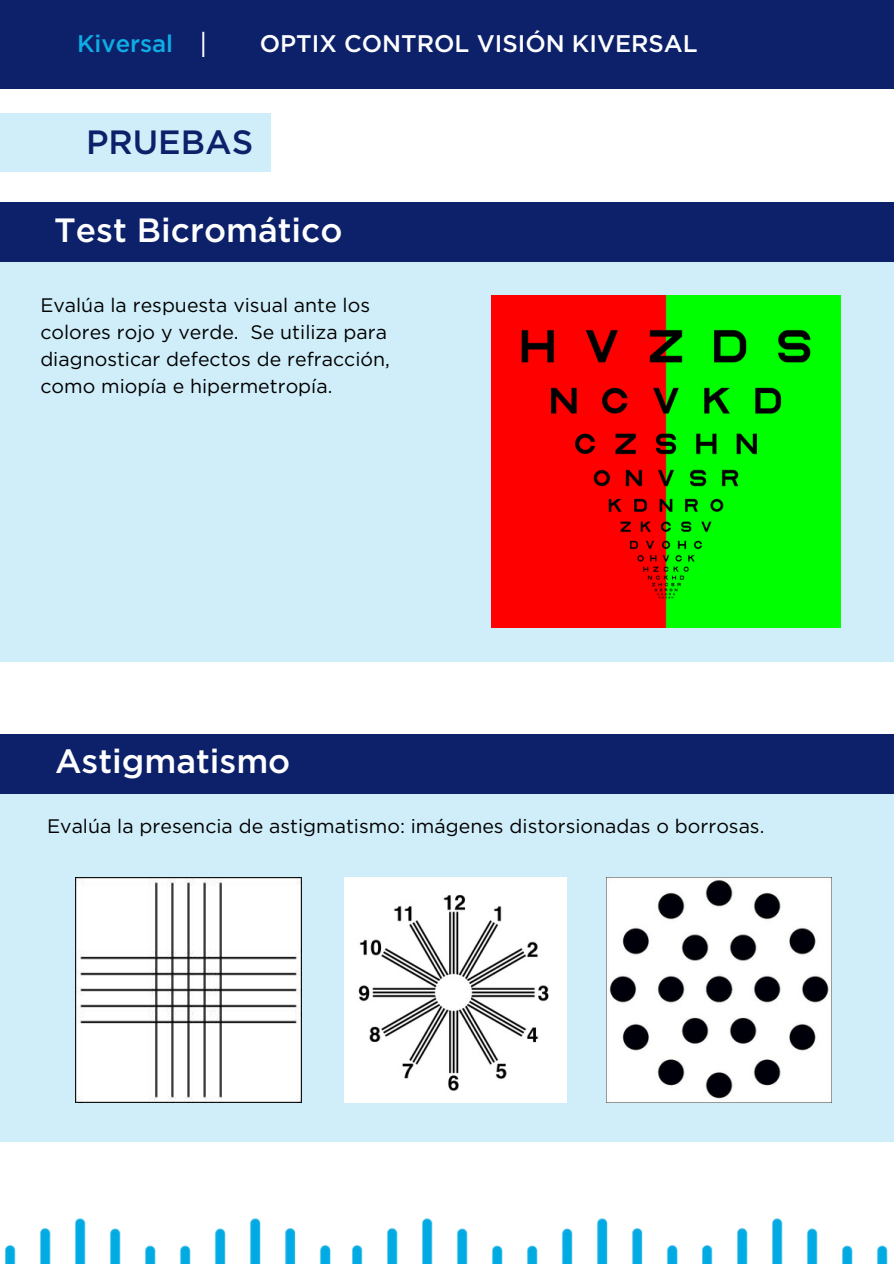
<style>
.page{position:relative;width:894px;height:1264px;background:#fff}
.page>*{position:absolute;margin:0;border:0;box-sizing:border-box;transform-origin:0 0}
.t1{font:300 36px "Gotham";color:#fff}
.t2{font:500 33.6px "Gotham";color:#fff}
.t3{font:500 33.6px "Gotham";color:#0c216a}
.t4{font:500 24px "Gotham";color:#fff}
.t5{font:500 24px "Gotham";color:#0fade5}
.t6{font:19.5px/27px "Gotham";color:#000}
</style>
<div class="page">
<img style="left:737px;top:1218px;width:151px;height:45px">
<img style="left:387px;top:1218px;width:326px;height:45px">
<img style="left:5px;top:1218px;width:358px;height:45px">
<div style="left:0;top:0;width:893px;height:89px;background:#0c2169"></div>
<div style="left:0;top:113px;width:270px;height:58px;background:#cfeef9"></div>
<div style="left:0;top:202px;width:893px;height:460px;background:#cfeef9"></div>
<div style="left:0;top:202px;width:893px;height:60px;background:#0c2169"></div>
<img style="left:491px;top:295px;width:349px;height:332px">
<div style="left:0;top:734px;width:893px;height:407px;background:#cfeef9"></div>
<div style="left:0;top:734px;width:893px;height:59px;background:#0c2169"></div>
<img style="left:76px;top:877px;width:225px;height:225px">
<img style="left:606px;top:877px;width:225px;height:225px">
<img style="left:345px;top:877px;width:221px;height:225px">
<p class="t5" style="left:77px;top:32px;width:97px">Kiversal</p>
<p class="t1" style="left:198px;top:28px;width:11px">I</p>
<p class="t4" style="left:259px;top:32px;width:439px">OPTIX CONTROL VISIÓN KIVERSAL</p>
<p class="t3" style="left:86px;top:127px;width:169px">PRUEBAS</p>
<p class="t2" style="left:54px;top:215px;width:290px">Test Bicromático</p>
<p class="t6" style="left:40px;top:293px;width:351px">Evalúa la respuesta visual ante los colores rojo y verde. Se utiliza para diagnosticar defectos de refracción, como miopía e hipermetropía.</p>
<p class="t2" style="left:55px;top:746px;width:237px">Astigmatismo</p>
<p class="t6" style="left:47px;top:813px;width:718px">Evalúa la presencia de astigmatismo: imágenes distorsionadas o borrosas.</p>
</div>
